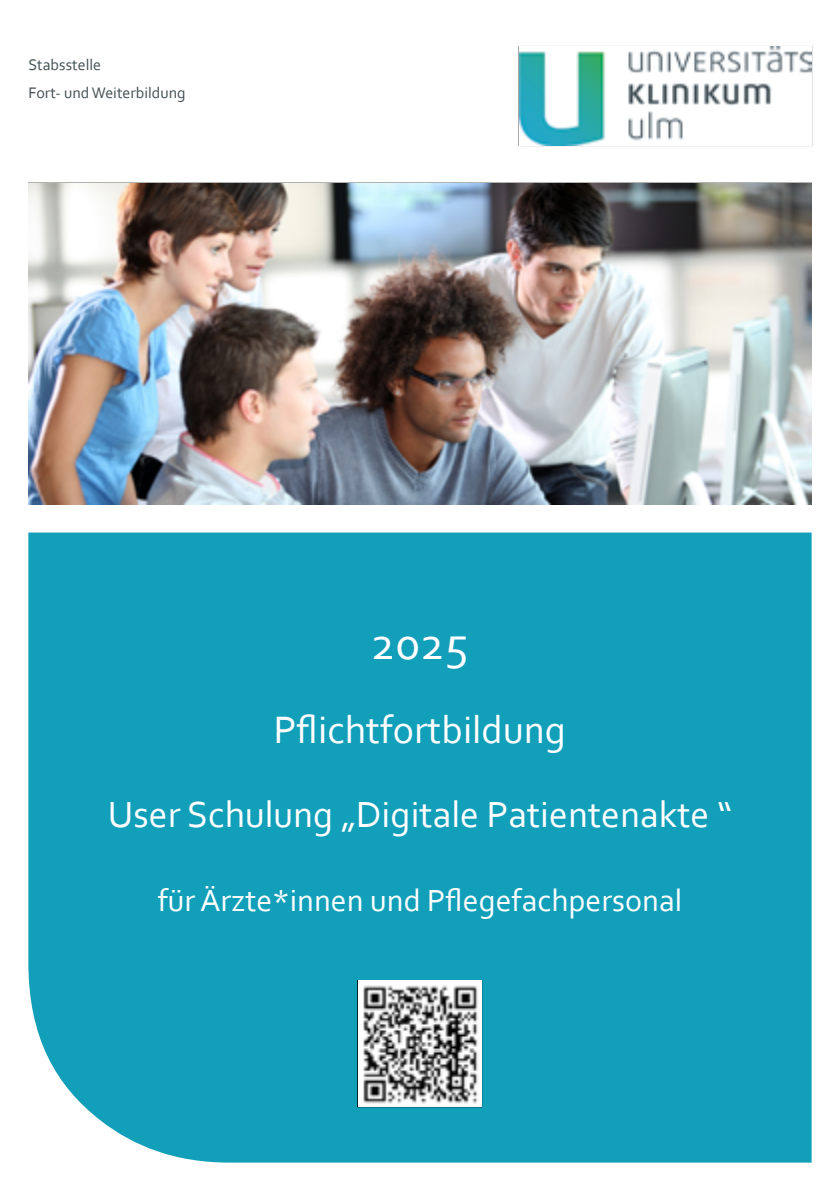
<style>
.page{position:relative;width:840px;height:1191px;background:#fff}
.page>*{position:absolute;margin:0;border:0;box-sizing:border-box;transform-origin:0 0}
.t1{font:48px "Corbel";color:#fff}
.t2{font:40px "Corbel";color:#fff}
.t3{font:38px "Corbel";color:#fff}
.t4{font:32px "Corbel";color:#fff}
.t5{font:16px/28px "Corbel";color:#445055}
</style>
<div class="page">
<div style="left:28px;top:532px;width:783px;height:630px;background:#129fb9"></div>
<img style="left:28px;top:183px;width:783px;height:321px">
<svg style="left:518px;top:46px;width:294px;height:101px"></svg>
<svg style="left:356px;top:979px;width:126px;height:128px"></svg>
<img style="left:358px;top:980px;width:123px;height:126px">
<img style="left:519px;top:46px;width:292px;height:99px">
<p class="t5" style="left:28px;top:51px;width:159px">Stabsstelle<br>Fort- und Weiterbildung</p>
<p class="t1" style="left:370px;top:613px;width:100px">2025</p>
<p class="t2" style="left:274px;top:704px;width:293px">Pflichtfortbildung</p>
<p class="t3" style="left:108px;top:790px;width:625px">User Schulung „Digitale Patientenakte “</p>
<p class="t4" style="left:158px;top:880px;width:526px">für Ärzte*innen und Pflegefachpersonal</p>
</div>
